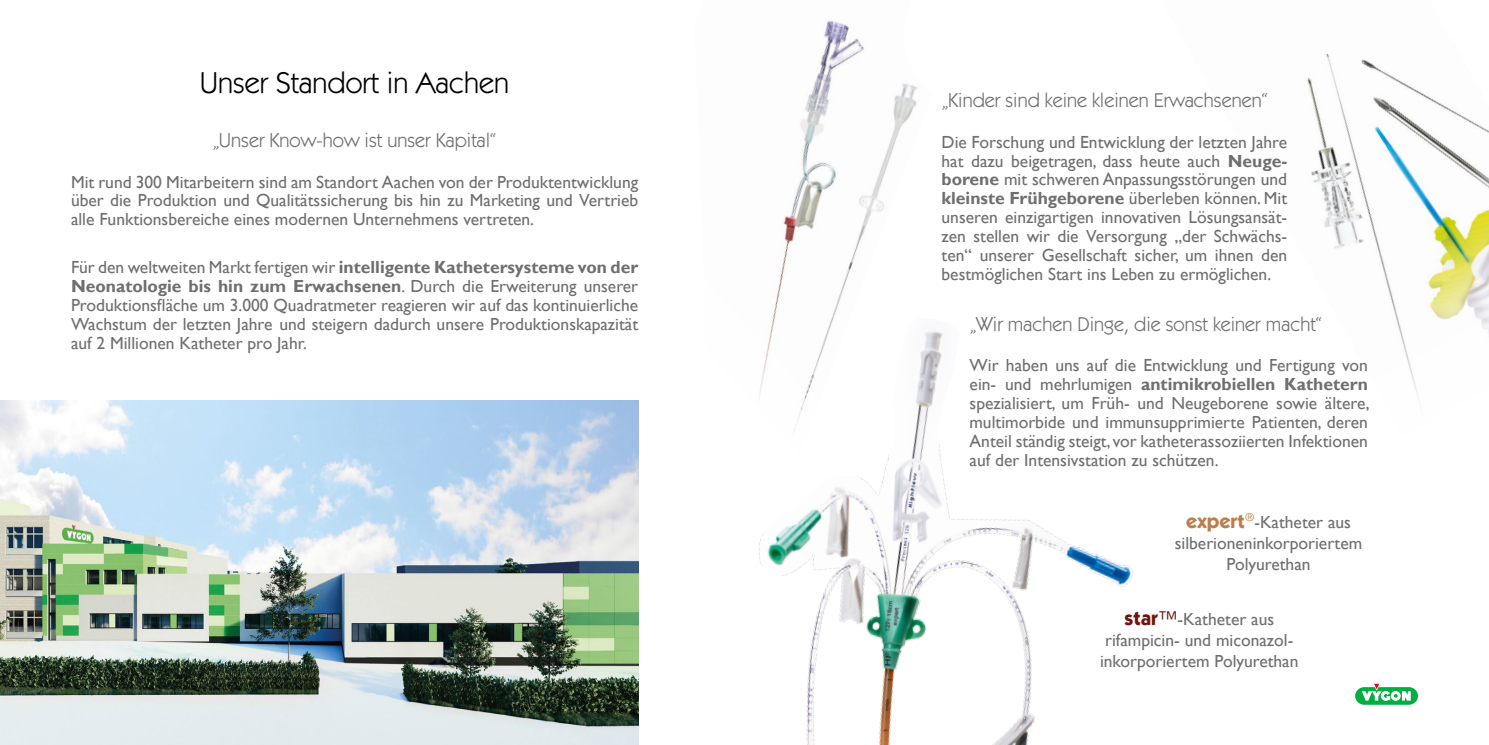
<style>
.page{position:relative;width:1489px;height:745px;background:#fff}
.page>*{position:absolute;margin:0;border:0;box-sizing:border-box;transform-origin:0 0}
.t1{font:30px "ITC Kabel Std";color:#000}
.t2{font:20px "ITC Kabel Std";color:#706f6f}
.t3{font:17.5px/18.9px "Gill Alt One";color:#706f6f;text-align:justify}
.s1{font-weight:700}
.s2{font-family:"ITC Kabel Std";font-weight:700;font-size:20px;color:#bc7e4d}
.s3{font-family:"ITC Kabel Std";font-weight:700;font-size:20px;color:#70150b}
.s4{font-family:"ITC Kabel Std";font-size:20px;color:#70150b}
</style>
<div class="page">
<svg style="left:1354px;top:686px;width:63px;height:18px"></svg>
<svg style="left:1361px;top:683px;width:49px;height:17px"></svg>
<img style="left:1307px;top:53px;width:181px;height:343px">
<img style="left:773px;top:20px;width:144px;height:297px">
<img style="left:758px;top:317px;width:375px;height:427px">
<img style="left:0;top:400px;width:638px;height:344px">
<h1 class="t1" style="left:200px;top:65px;width:311px">Unser Standort in Aachen</h1>
<p class="t2" style="left:212px;top:129px;width:286px">„Unser Know-how ist unser Kapital“</p>
<p class="t3" style="left:71px;top:172px;width:568px">Mit rund 300 Mitarbeitern sind am Standort Aachen von der Produktentwicklung über die Produktion und Qualitätssicherung bis hin zu Marketing und Vertrieb alle Funktionsbereiche eines modernen Unternehmens vertreten.</p>
<p class="t3" style="left:71px;top:257px;width:568px">Für den weltweiten Markt fertigen wir <span class="s1">intelligente Kathetersysteme von der Neonatologie bis hin zum Erwachsenen</span>. Durch die Erweiterung unserer Produktionsfläche um 3.000 Quadratmeter reagieren wir auf das kontinuierliche Wachstum der letzten Jahre und steigern dadurch unsere Produktionskapazität auf 2 Millionen Katheter pro Jahr.</p>
<p class="t2" style="left:941px;top:89px;width:328px">„Kinder sind keine kleinen Erwachsenen“</p>
<p class="t3" style="left:941px;top:132px;width:347px">Die Forschung und Entwicklung der letzten Jahre hat dazu beigetragen, dass heute auch <span class="s1">Neuge&shy;borene</span> mit schweren Anpassungsstörungen und <span class="s1">kleinste Frühgeborene</span> überleben können. Mit unseren einzigartigen innovativen Lösungsansät&shy;zen stellen wir die Versorgung „der Schwächs&shy;ten“ unserer Gesellschaft sicher, um ihnen den bestmöglichen Start ins Leben zu ermöglichen.</p>
<p class="t2" style="left:969px;top:312px;width:354px">„Wir machen Dinge, die sonst keiner macht“</p>
<p class="t3" style="left:969px;top:355px;width:401px">Wir haben uns auf die Entwicklung und Fertigung von ein- und mehrlumigen <span class="s1">antimikrobiellen Kathetern </span>spezialisiert, um Früh- und Neugeborene sowie ältere, multimorbide und immunsupprimierte Patienten, deren Anteil ständig steigt, vor katheterassoziierten Infektionen auf der Intensivstation zu schützen.</p>
<p class="t3" style="left:1174px;top:511px;width:189px;line-height:21px;text-align:center"><span class="s2">expert</span><sup>®</sup>-Katheter aus silberioneninkorporiertem<br>Polyurethan</p>
<p class="t3" style="left:1099px;top:607px;width:200px;line-height:21px;text-align:center"><span class="s3">star</span><span class="s4">™</span>-Katheter aus rifampicin- und miconazol&shy;inkorporiertem Polyurethan</p>
</div>
